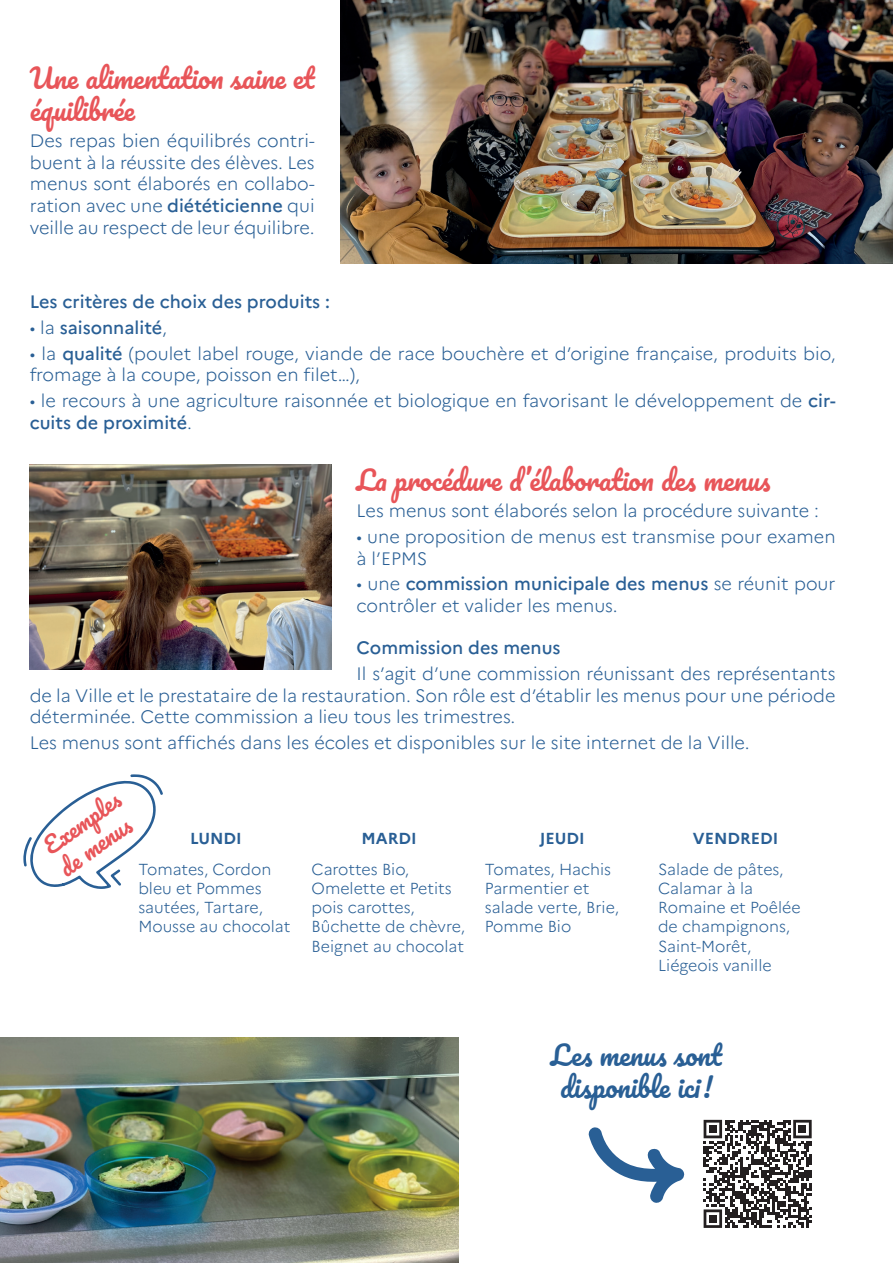
<style>
.page{position:relative;width:893px;height:1263px;background:#fff}
.page>*{position:absolute;margin:0;border:0;box-sizing:border-box;transform-origin:0 0}
.t1{font:27px/32.4px "Pacifico";color:#e85559}
.t2{font:27px/32.4px "Pacifico";color:#295f95;text-align:center}
.t3{font:22.5px/26.8px "Pacifico";color:#e85559}
.t4{font:300 18px/21.6px "Marianne";color:#295f95}
.t5{font:500 18px "Marianne";color:#295f95}
.t6{font:300 15.9px/19.2px "Marianne";color:#295f95}
.t7{font:700 15.9px "Marianne";color:#295f95}
.s1{font-weight:500}
.s2{font-weight:300}
</style>
<div class="page">
<img style="left:30px;top:465px;width:301px;height:205px">
<img style="left:0;top:1037px;width:458px;height:226px">
<svg style="left:704px;top:1120px;width:108px;height:108px"></svg>
<div style="left:709px;top:1125px;width:8px;height:8px;background:#231f20"></div>
<div style="left:798px;top:1125px;width:8px;height:8px;background:#231f20"></div>
<div style="left:709px;top:1215px;width:8px;height:7px;background:#231f20"></div>
<svg style="left:588px;top:1127px;width:96px;height:76px"></svg>
<img style="left:340px;top:0;width:553px;height:263px">
<svg style="left:23px;top:774px;width:140px;height:115px"></svg>
<h1 class="t1" style="left:30px;top:63px;width:286px">Une alimentation saine et équilibrée</h1>
<p class="t4" style="left:30px;top:128px;width:286px;text-align:justify">Des repas bien équilibrés contri&shy;buent à la réussite des élèves. Les menus sont élaborés en collabo&shy;ration avec une <span class="s1">diététicienne</span> qui veille au respect de leur équilibre.</p>
<p class="t5" style="left:30px;top:288px;width:302px">Les critères de choix des produits :</p>
<p class="t5" style="left:30px;top:313px;width:139px"><span class="s2">• la</span> saisonnalité<span class="s2">,</span></p>
<p class="t4" style="left:30px;top:341px;width:807px">• la <span class="s1">qualité</span> (poulet label rouge, viande de race bouchère et d’origine française, produits bio, fromage à la coupe, poisson en filet…),</p>
<p class="t4" style="left:30px;top:388px;width:807px">• le recours à une agriculture raisonnée et biologique en favorisant le développement de <span class="s1">cir&shy;cuits de proximité</span>.</p>
<h1 class="t1" style="left:357px;top:466px;width:416px">La procédure d’élaboration des menus</h1>
<p class="t4" style="left:357px;top:498px;width:464px">Les menus sont élaborés selon la procédure suivante :</p>
<p class="t4" style="left:357px;top:524px;width:480px">• une proposition de menus est transmise pour examen à l’EPMS</p>
<p class="t4" style="left:357px;top:572px;width:480px">• une <span class="s1">commission municipale des menus</span> se réunit pour contrôler et valider les menus.</p>
<p class="t5" style="left:357px;top:634px;width:205px">Commission des menus</p>
<p class="t4" style="left:30px;top:661px;width:807px;text-align:justify;text-indent:327px">Il s’agit d’une commission réunissant des représentants de la Ville et le prestataire de la restauration. Son rôle est d’établir les menus pour une période déterminée. Cette commission a lieu tous les trimestres.</p>
<p class="t4" style="left:30px;top:730px;width:722px">Les menus sont affichés dans les écoles et disponibles sur le site internet de la Ville.</p>
<p class="t3" style="left:39px;top:839px;width:91px;rotate:-36deg">Exemples de menus</p>
<p class="t7" style="left:190px;top:825px;width:53px">LUNDI</p>
<p class="t7" style="left:362px;top:825px;width:57px">MARDI</p>
<p class="t7" style="left:540px;top:825px;width:46px">JEUDI</p>
<p class="t7" style="left:693px;top:825px;width:87px">VENDREDI</p>
<p class="t6" style="left:138px;top:858px;width:154px">Tomates, Cordon bleu et Pommes sautées, Tartare,<br>Mousse au chocolat</p>
<p class="t6" style="left:312px;top:858px;width:155px">Carottes Bio,<br>Omelette et Petits pois carottes,<br>Bûchette de chèvre,<br>Beignet au chocolat</p>
<p class="t6" style="left:485px;top:858px;width:136px">Tomates, Hachis<br>Parmentier et salade verte, Brie,<br>Pomme Bio</p>
<p class="t6" style="left:658px;top:858px;width:144px">Salade de pâtes,<br>Calamar à la<br>Romaine et Poêlée de champignons,<br>Saint-Morêt,<br>Liégeois vanille</p>
<h1 class="t2" style="left:551px;top:1040px;width:172px">Les menus sont disponible ici!</h1>
</div>
